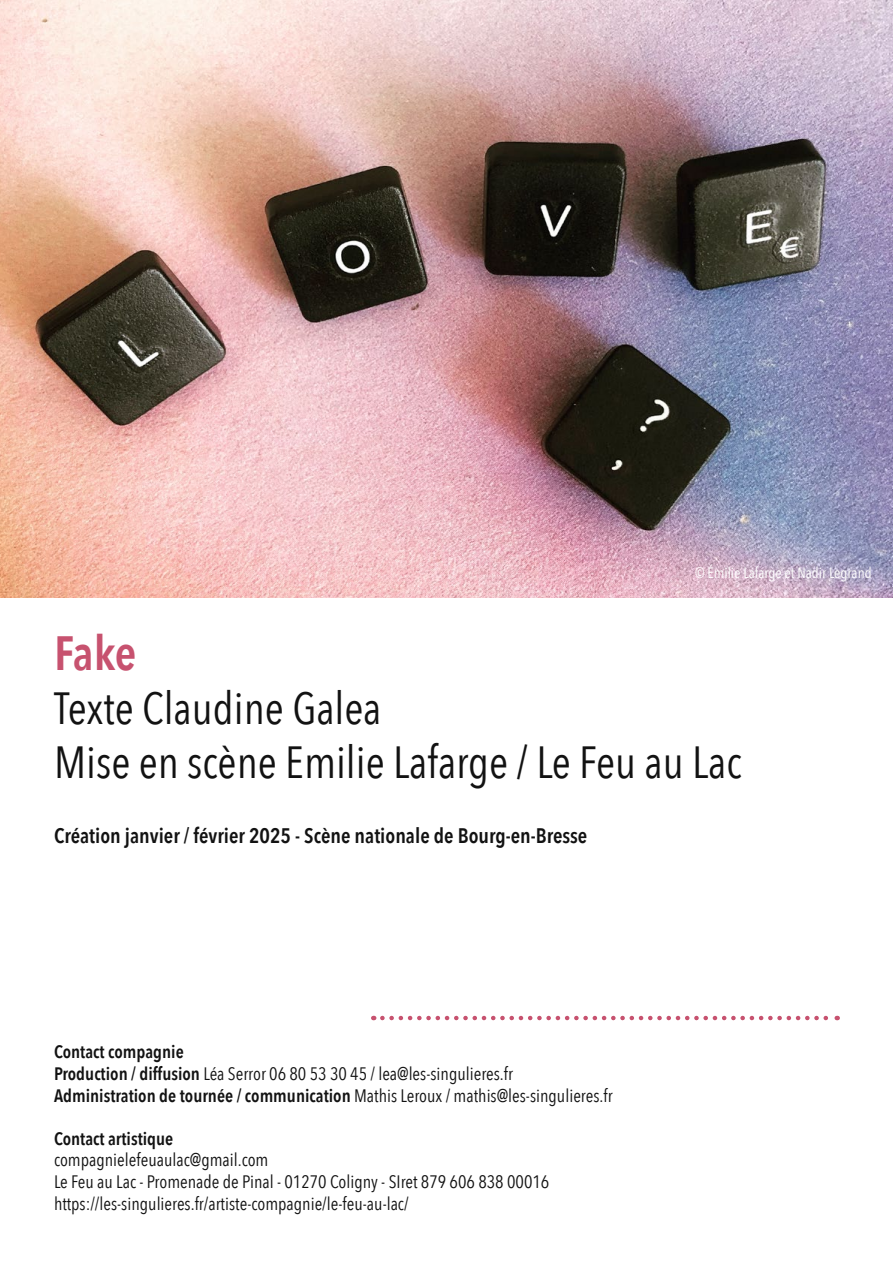
<style>
.page{position:relative;width:893px;height:1263px;background:#fff}
.page>*{position:absolute;margin:0;border:0;box-sizing:border-box;transform-origin:0 0}
.t1{font:600 48px "Avenir Next Condensed";color:#c7526f}
.t2{font:45px/54px "Avenir Next Condensed";color:#121212}
.t3{font:600 21px "Avenir Next Condensed";color:#121212}
.t4{font:18px/21.6px "Avenir Next Condensed";color:#121212}
.t5{font:600 18px "Avenir Next Condensed";color:#121212}
.t6{font:15px "Avenir Next Condensed";color:#fff}
.s1{font-weight:600}
</style>
<div class="page">
<img style="left:0;top:0;width:893px;height:597px">
<svg style="left:382px;top:1016px;width:456px;height:4px"></svg>
<p class="t6" style="left:695px;top:560px;width:178px">© Émilie Lafarge et Nadir Legrand</p>
<h1 class="t1" style="left:54px;top:612px;width:84px">Fake</h1>
<h2 class="t2" style="left:54px;top:679px;width:689px">Texte Claudine Galea<br>Mise en scène Emilie Lafarge / Le Feu au Lac</h2>
<p class="t3" style="left:54px;top:817px;width:535px">Création janvier / février 2025 - Scène nationale de Bourg-en-Bresse</p>
<p class="t4" style="left:54px;top:1040px;width:560px"><span class="s1">Contact compagnie<br>Production / diffusion</span> Léa Serror 06 80 53 30 45 / lea@les-singulieres.fr<br><span class="s1">Administration de tournée / communication</span> Mathis Leroux / mathis@les-singulieres.fr</p>
<p class="t5" style="left:54px;top:1123px;width:121px">Contact artistique</p>
<p class="t4" style="left:54px;top:1148px;width:497px">compagnielefeuaulac@gmail.com<br>Le Feu au Lac - Promenade de Pinal - 01270 Coligny - SIret 879 606 838 00016 https://les-singulieres.fr/artiste-compagnie/le-feu-au-lac/</p>
</div>
